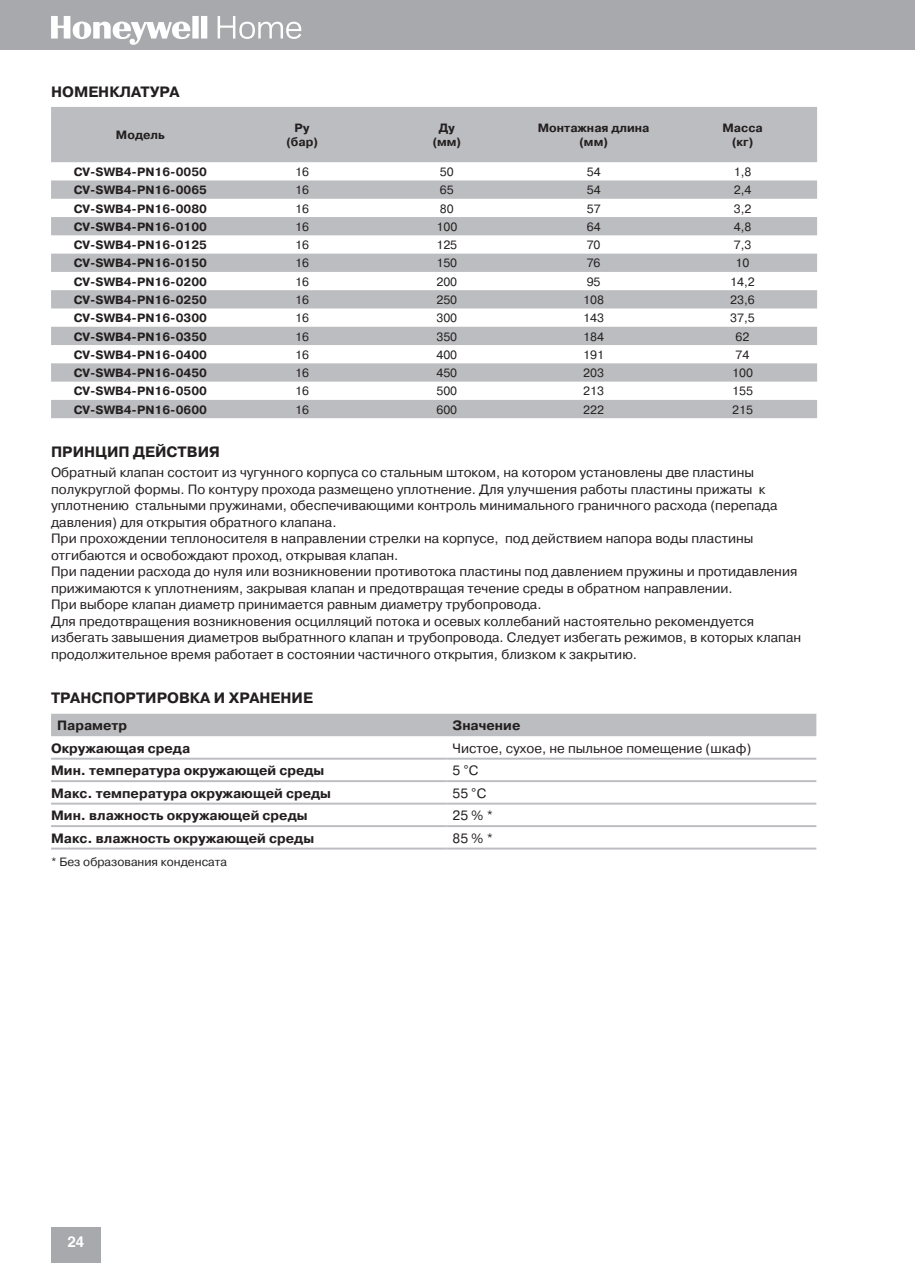
<style>
.page{position:relative;width:915px;height:1263px;background:#fff}
.page>*{position:absolute;margin:0;border:0;box-sizing:border-box;transform-origin:0 0}
.t1{font:700 15px "Pragmatica C";color:#231f20}
.t2{font:700 15px "Helvetica Cyr";color:#fff}
.t3{font:13.5px/16.5px "Pragmatica C";color:#231f20}
.t4{font:700 13.5px "Pragmatica C";color:#231f20}
.t5{font:700 12px/14.4px "Pragmatica C";color:#231f20;text-align:center}
.t6{font:12px "Pragmatica C";color:#231f20}
.s1{font-family:"Arial"}
</style>
<div class="page">
<div style="left:51px;top:1227px;width:49px;height:36px;background:#a8a9ad"></div>
<div style="left:0;top:0;width:914px;height:49px;background:#a8a9ad"></div>
<svg style="left:51px;top:16px;width:250px;height:29px"></svg>
<svg style="left:51px;top:107px;width:765px;height:311px;fill:#bcbdc0"></svg>
<div style="left:51px;top:714px;width:765px;height:22px;background:#bcbdc0"></div>
<hr style="left:51px;top:758px;width:395px;height:2px;background:#bcbdc0">
<hr style="left:446px;top:758px;width:370px;height:2px;background:#bcbdc0">
<hr style="left:51px;top:780px;width:395px;height:2px;background:#bcbdc0">
<hr style="left:446px;top:780px;width:370px;height:2px;background:#bcbdc0">
<hr style="left:51px;top:803px;width:395px;height:2px;background:#bcbdc0">
<hr style="left:446px;top:803px;width:370px;height:2px;background:#bcbdc0">
<hr style="left:51px;top:825px;width:395px;height:2px;background:#bcbdc0">
<hr style="left:446px;top:825px;width:370px;height:2px;background:#bcbdc0">
<hr style="left:51px;top:848px;width:395px;height:1px;background:#bcbdc0">
<hr style="left:446px;top:848px;width:370px;height:1px;background:#bcbdc0">
<p class="t1" style="left:51px;top:83px;width:130px">НОМЕНКЛАТУРА</p>
<p class="t5" style="left:116px;top:128px;width:50px">Модель</p>
<p class="t5" style="left:286px;top:121px;width:34px">Ру (бар)</p>
<p class="t5" style="left:432px;top:121px;width:30px">Ду (мм)</p>
<p class="t5" style="left:537px;top:121px;width:113px">Монтажная длина (мм)</p>
<p class="t5" style="left:722px;top:121px;width:42px">Масса (кг)</p>
<p class="t5" style="left:74px;top:165px;width:135px">CV-SWB4-PN16-0050</p>
<p class="t6" style="left:295px;top:165px;width:15px">16</p>
<p class="t6" style="left:439px;top:165px;width:15px">50</p>
<p class="t6" style="left:586px;top:165px;width:15px">54</p>
<p class="t6" style="left:733px;top:165px;width:19px">1,8</p>
<p class="t5" style="left:74px;top:183px;width:135px">CV-SWB4-PN16-0065</p>
<p class="t6" style="left:295px;top:183px;width:15px">16</p>
<p class="t6" style="left:439px;top:183px;width:15px">65</p>
<p class="t6" style="left:586px;top:183px;width:15px">54</p>
<p class="t6" style="left:733px;top:183px;width:19px">2,4</p>
<p class="t5" style="left:74px;top:201px;width:135px">CV-SWB4-PN16-0080</p>
<p class="t6" style="left:295px;top:202px;width:15px">16</p>
<p class="t6" style="left:439px;top:202px;width:15px">80</p>
<p class="t6" style="left:586px;top:202px;width:15px">57</p>
<p class="t6" style="left:733px;top:202px;width:19px">3,2</p>
<p class="t5" style="left:74px;top:220px;width:135px">CV-SWB4-PN16-0100</p>
<p class="t6" style="left:295px;top:220px;width:15px">16</p>
<p class="t6" style="left:436px;top:220px;width:22px">100</p>
<p class="t6" style="left:586px;top:220px;width:15px">64</p>
<p class="t6" style="left:733px;top:220px;width:19px">4,8</p>
<p class="t5" style="left:74px;top:238px;width:135px">CV-SWB4-PN16-0125</p>
<p class="t6" style="left:295px;top:238px;width:15px">16</p>
<p class="t6" style="left:436px;top:238px;width:22px">125</p>
<p class="t6" style="left:586px;top:238px;width:15px">70</p>
<p class="t6" style="left:733px;top:238px;width:19px">7,3</p>
<p class="t5" style="left:74px;top:256px;width:135px">CV-SWB4-PN16-0150</p>
<p class="t6" style="left:295px;top:257px;width:15px">16</p>
<p class="t6" style="left:436px;top:257px;width:22px">150</p>
<p class="t6" style="left:586px;top:257px;width:15px">76</p>
<p class="t6" style="left:735px;top:257px;width:15px">10</p>
<p class="t5" style="left:74px;top:274px;width:135px">CV-SWB4-PN16-0200</p>
<p class="t6" style="left:295px;top:275px;width:15px">16</p>
<p class="t6" style="left:436px;top:275px;width:22px">200</p>
<p class="t6" style="left:586px;top:275px;width:15px">95</p>
<p class="t6" style="left:730px;top:275px;width:26px">14,2</p>
<p class="t5" style="left:74px;top:293px;width:135px">CV-SWB4-PN16-0250</p>
<p class="t6" style="left:295px;top:293px;width:15px">16</p>
<p class="t6" style="left:436px;top:293px;width:22px">250</p>
<p class="t6" style="left:583px;top:293px;width:22px">108</p>
<p class="t6" style="left:730px;top:293px;width:26px">23,6</p>
<p class="t5" style="left:74px;top:311px;width:135px">CV-SWB4-PN16-0300</p>
<p class="t6" style="left:295px;top:311px;width:15px">16</p>
<p class="t6" style="left:436px;top:311px;width:22px">300</p>
<p class="t6" style="left:583px;top:311px;width:22px">143</p>
<p class="t6" style="left:730px;top:311px;width:26px">37,5</p>
<p class="t5" style="left:74px;top:329px;width:135px">CV-SWB4-PN16-0350</p>
<p class="t6" style="left:295px;top:330px;width:15px">16</p>
<p class="t6" style="left:436px;top:330px;width:22px">350</p>
<p class="t6" style="left:583px;top:330px;width:22px">184</p>
<p class="t6" style="left:735px;top:330px;width:15px">62</p>
<p class="t5" style="left:74px;top:348px;width:135px">CV-SWB4-PN16-0400</p>
<p class="t6" style="left:295px;top:348px;width:15px">16</p>
<p class="t6" style="left:436px;top:348px;width:22px">400</p>
<p class="t6" style="left:583px;top:348px;width:22px">191</p>
<p class="t6" style="left:735px;top:348px;width:15px">74</p>
<p class="t5" style="left:74px;top:366px;width:135px">CV-SWB4-PN16-0450</p>
<p class="t6" style="left:295px;top:366px;width:15px">16</p>
<p class="t6" style="left:436px;top:366px;width:22px">450</p>
<p class="t6" style="left:583px;top:366px;width:22px">203</p>
<p class="t6" style="left:731px;top:366px;width:22px">100</p>
<p class="t5" style="left:74px;top:384px;width:135px">CV-SWB4-PN16-0500</p>
<p class="t6" style="left:295px;top:385px;width:15px">16</p>
<p class="t6" style="left:436px;top:385px;width:22px">500</p>
<p class="t6" style="left:583px;top:385px;width:22px">213</p>
<p class="t6" style="left:731px;top:385px;width:22px">155</p>
<p class="t5" style="left:74px;top:402px;width:135px">CV-SWB4-PN16-0600</p>
<p class="t6" style="left:295px;top:403px;width:15px">16</p>
<p class="t6" style="left:436px;top:403px;width:22px">600</p>
<p class="t6" style="left:583px;top:403px;width:22px">222</p>
<p class="t6" style="left:731px;top:403px;width:22px">215</p>
<p class="t1" style="left:51px;top:443px;width:170px">ПРИНЦИП ДЕЙСТВИЯ</p>
<p class="t3" style="left:51px;top:465px;width:751px">Обратный клапан состоит из чугунного корпуса со стальным штоком, на котором установлены две пластины полукруглой формы. По контуру прохода размещено уплотнение. Для улучшения работы пластины прижаты к уплотнению стальными пружинами, обеспечивающими контроль минимального граничного расхода (перепада давления) для открытия обратного клапана.<br>При прохождении теплоносителя в направлении стрелки на корпусе, под действием напора воды пластины отгибаются и освобождают проход, открывая клапан.<br>При падении расхода до нуля или возникновении противотока пластины под давлением пружины и протидавления прижимаются к уплотнениям, закрывая клапан и предотвращая течение среды в обратном направлении.<br>При выборе клапан диаметр принимается равным диаметру трубопровода.<br>Для предотвращения возникновения осцилляций потока и осевых коллебаний настоятельно рекомендуется избегать завышения диаметров выбратнного клапан и трубопровода. Следует избегать режимов, в которых клапан продолжительное время работает в состоянии частичного открытия, близком к закрытию.</p>
<p class="t1" style="left:51px;top:690px;width:263px">ТРАНСПОРТИРОВКА И ХРАНЕНИЕ</p>
<p class="t4" style="left:57px;top:718px;width:72px">Параметр</p>
<p class="t4" style="left:452px;top:718px;width:69px">Значение</p>
<p class="t4" style="left:51px;top:740px;width:141px">Окружающая среда</p>
<p class="t3" style="left:452px;top:740px;width:300px">Чистое, сухое, не пыльное помещение (шкаф)</p>
<p class="t4" style="left:51px;top:763px;width:275px">Мин. температура окружающей среды</p>
<p class="t3" style="left:452px;top:762px;width:27px">5 <span class="s1">°</span>C</p>
<p class="t4" style="left:51px;top:785px;width:281px">Макс. температура окружающей среды</p>
<p class="t3" style="left:452px;top:785px;width:35px">55 <span class="s1">°</span>C</p>
<p class="t4" style="left:51px;top:808px;width:258px">Мин. влажность окружающей среды</p>
<p class="t3" style="left:452px;top:807px;width:42px">25 % *</p>
<p class="t4" style="left:51px;top:830px;width:264px">Макс. влажность окружающей среды</p>
<p class="t3" style="left:452px;top:830px;width:42px">85 % *</p>
<p class="t6" style="left:51px;top:856px;width:177px">* Без образования конденсата</p>
<p class="t2" style="left:67px;top:1233px;width:18px">24</p>
</div>
